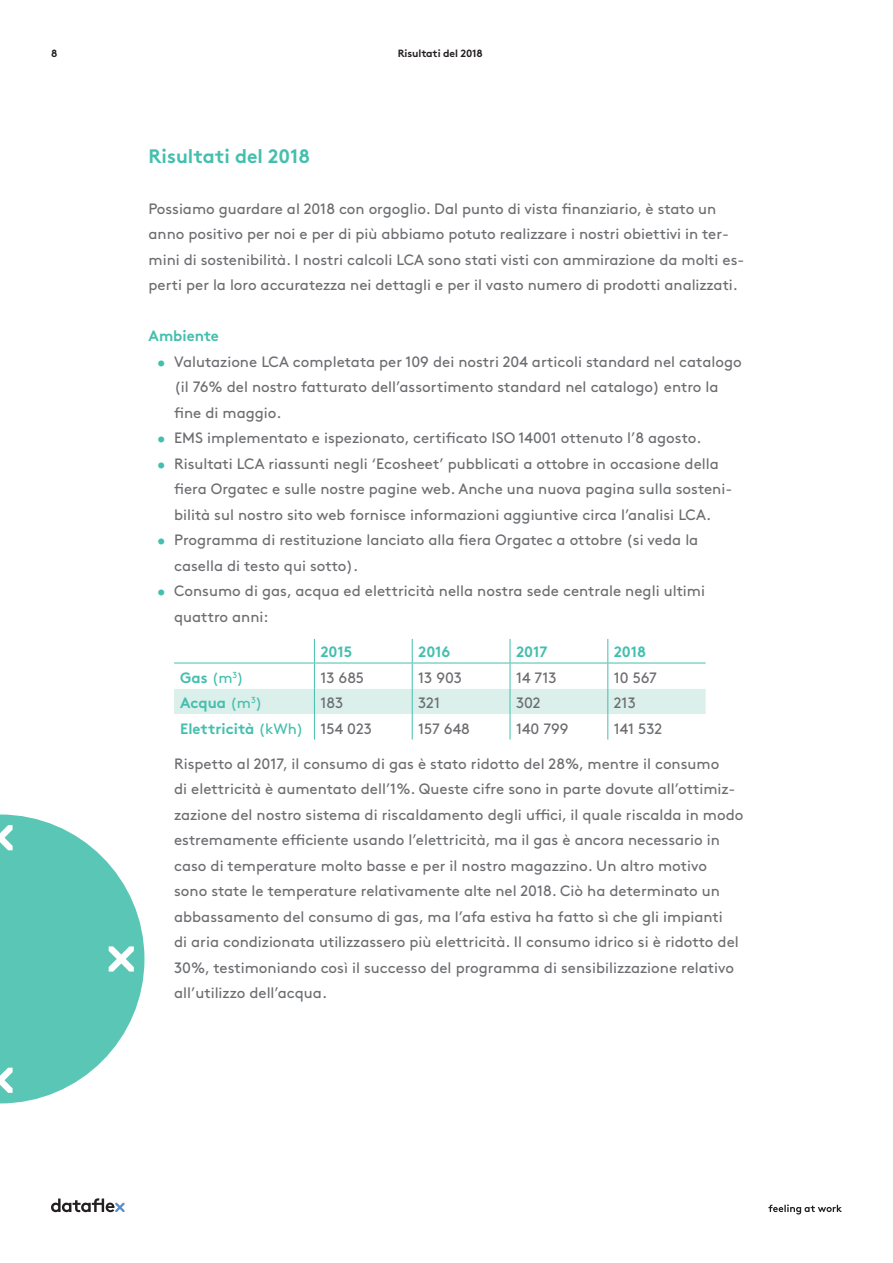
<style>
.page{position:relative;width:893px;height:1263px;background:#fff}
.page>*{position:absolute;margin:0;border:0;box-sizing:border-box;transform-origin:0 0}
.Groene_header_normaa{font:700 19.5px "Brown";color:#44bfae}
.Broodtekst_grijs{font:15px/25.5px "Brown";color:#6c6d70}
.Broodtekst_grijs-2{font:700 15px "Brown";color:#44bfae}
.Header_klein_groen{font:700 15px "Brown";color:#44bfae}
.t1{font:700 10.5px "Brown";letter-spacing:-.01em;color:#231f20}
.s1{color:#44bfae}
.s2{font-weight:400}
</style>
<div class="page">
<svg style="left:174px;top:639px;width:532px;height:100px"></svg>
<svg style="left:51px;top:1198px;width:74px;height:14px"></svg>
<svg style="left:768px;top:1204px;width:74px;height:10px"></svg>
<svg style="left:0;top:814px;width:144px;height:289px"></svg>
<p class="t1" style="left:51px;top:45px;width:8px">8</p>
<p class="t1" style="left:398px;top:45px;width:87px">Risultati del 2018</p>
<p class="Groene_header_normaa" style="left:149px;top:140px;width:163px">Risultati del 2018</p>
<p class="Broodtekst_grijs" style="left:149px;top:194px;width:597px">Possiamo guardare al 2018 con orgoglio. Dal punto di vista finanziario, è stato un anno positivo per noi e per di più abbiamo potuto realizzare i nostri obiettivi in ter&shy;mini di sostenibilità. I nostri calcoli LCA sono stati visti con ammirazione da molti es&shy;perti per la loro accuratezza nei dettagli e per il vasto numero di prodotti analizzati.</p>
<p class="Header_klein_groen" style="left:149px;top:324px;width:72px">Ambiente</p>
<p class="Broodtekst_grijs" style="left:174px;top:348px;width:569px;text-indent:-17px"><span class="s1">•</span> Valutazione LCA completata per 109 dei nostri 204 articoli standard nel catalogo (il 76% del nostro fatturato dell’assortimento standard nel catalogo) entro la fine di maggio.</p>
<p class="Broodtekst_grijs" style="left:157px;top:424px;width:546px"><span class="s1">•</span> EMS implementato e ispezionato, certificato ISO 14001 ottenuto l’8 agosto.</p>
<p class="Broodtekst_grijs" style="left:174px;top:450px;width:560px;text-indent:-17px"><span class="s1">•</span> Risultati LCA riassunti negli ‘Ecosheet’ pubblicati a ottobre in occasione della fiera Orgatec e sulle nostre pagine web. Anche una nuova pagina sulla sosteni&shy;bilità sul nostro sito web fornisce informazioni aggiuntive circa l’analisi LCA.</p>
<p class="Broodtekst_grijs" style="left:174px;top:526px;width:526px;text-indent:-17px"><span class="s1">•</span> Programma di restituzione lanciato alla fiera Orgatec a ottobre (si veda la casella di testo qui sotto).</p>
<p class="Broodtekst_grijs" style="left:174px;top:577px;width:532px;text-indent:-17px"><span class="s1">•</span> Consumo di gas, acqua ed elettricità nella nostra sede centrale negli ultimi quattro anni:</p>
<p class="Broodtekst_grijs-2" style="left:320px;top:640px;width:33px">2015</p>
<p class="Broodtekst_grijs-2" style="left:418px;top:640px;width:34px">2016</p>
<p class="Broodtekst_grijs-2" style="left:516px;top:640px;width:33px">2017</p>
<p class="Broodtekst_grijs-2" style="left:614px;top:640px;width:34px">2018</p>
<p class="Broodtekst_grijs-2" style="left:180px;top:665px;width:65px">Gas <span class="s2">(m</span><sup>3</sup><span class="s2">)</span></p>
<p class="Broodtekst_grijs" style="left:320px;top:663px;width:45px">13 685</p>
<p class="Broodtekst_grijs" style="left:418px;top:663px;width:45px">13 903</p>
<p class="Broodtekst_grijs" style="left:516px;top:663px;width:42px">14 713</p>
<p class="Broodtekst_grijs" style="left:614px;top:663px;width:45px">10 567</p>
<p class="Broodtekst_grijs-2" style="left:180px;top:691px;width:84px">Acqua <span class="s2">(m</span><sup>3</sup><span class="s2">)</span></p>
<p class="Broodtekst_grijs" style="left:320px;top:689px;width:24px">183</p>
<p class="Broodtekst_grijs" style="left:418px;top:689px;width:23px">321</p>
<p class="Broodtekst_grijs" style="left:516px;top:689px;width:26px">302</p>
<p class="Broodtekst_grijs" style="left:614px;top:689px;width:23px">213</p>
<p class="Broodtekst_grijs-2" style="left:180px;top:716px;width:125px">Elettricità <span class="s2">(kWh)</span></p>
<p class="Broodtekst_grijs" style="left:320px;top:714px;width:53px">154 023</p>
<p class="Broodtekst_grijs" style="left:418px;top:714px;width:53px">157 648</p>
<p class="Broodtekst_grijs" style="left:516px;top:714px;width:54px">140 799</p>
<p class="Broodtekst_grijs" style="left:614px;top:714px;width:50px">141 532</p>
<p class="Broodtekst_grijs" style="left:174px;top:749px;width:571px">Rispetto al 2017, il consumo di gas è stato ridotto del 28%, mentre il consumo<br>di elettricità è aumentato dell’1%. Queste cifre sono in parte dovute all’ottimiz&shy;zazione del nostro sistema di riscaldamento degli uffici, il quale riscalda in modo estremamente efficiente usando l’elettricità, ma il gas è ancora necessario in caso di temperature molto basse e per il nostro magazzino. Un altro motivo sono state le temperature relativamente alte nel 2018. Ciò ha determinato un abbassamento del consumo di gas, ma l’afa estiva ha fatto sì che gli impianti<br>di aria condizionata utilizzassero più elettricità. Il consumo idrico si è ridotto del 30%, testimoniando così il successo del programma di sensibilizzazione relativo all’utilizzo dell’acqua.</p>
</div>
